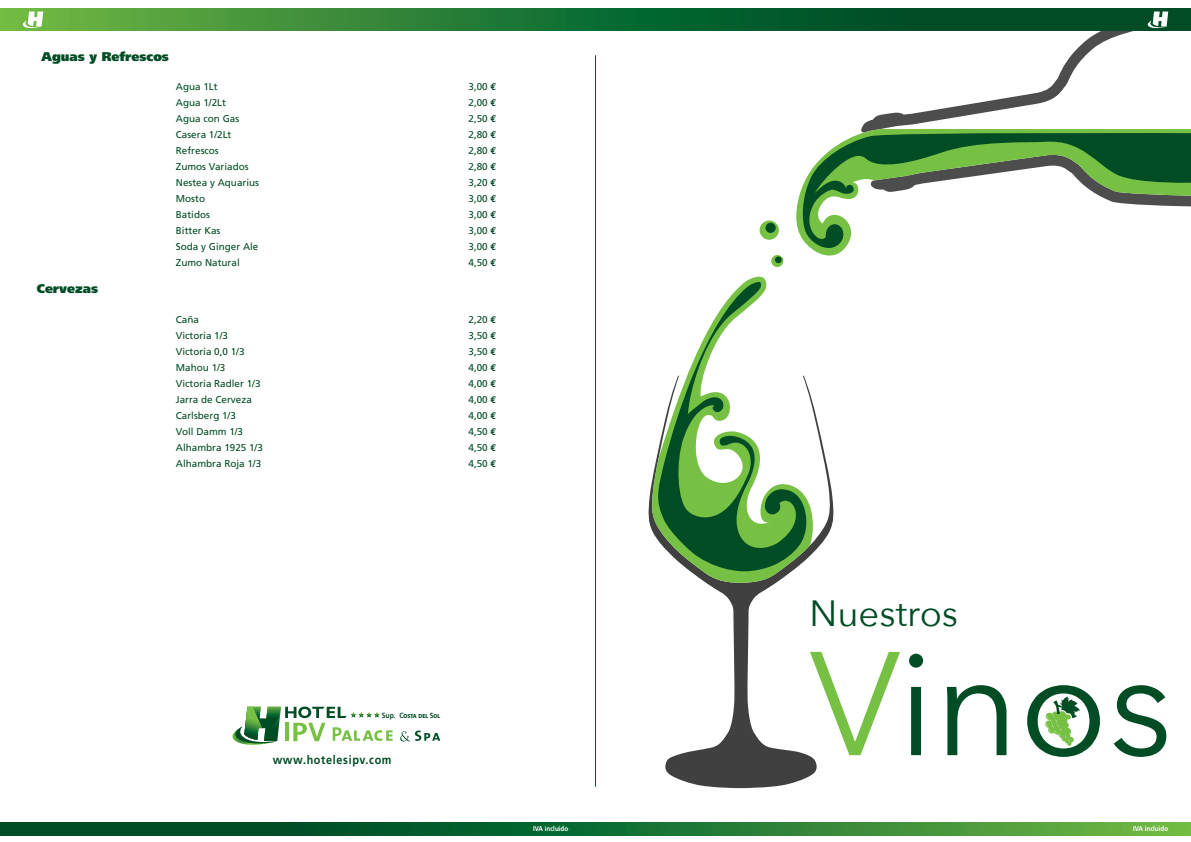
<style>
.page{position:relative;width:1191px;height:842px;background:#fff}
.page>*{position:absolute;margin:0;border:0;box-sizing:border-box;transform-origin:0 0}
.t1{font:145.8px "Avenir Next";color:#004c25}
.t2{font:36.5px "Avenir Next";color:#004c25}
.t3{font:900 12.6px "Frutiger";color:#004c25}
.t4{font:700 12.1px "Frutiger";letter-spacing:.06em;color:#004c25;scale:.9 1}
.t5{font:9.9px "Frutiger";color:#004c25}
.t6{font:700 7px "Frutiger";color:#fff;scale:.9 1}
.t7{font:900 5.6px "Frutiger";color:#004c25;scale:.89 1}
.s1{font-family:"Euro Mono";font-weight:700}
.s2{font-weight:700;font-size:7.5px}
.s3{color:#76c043}
</style>
<div class="page">
<hr style="left:595px;top:55px;width:1px;height:732px;background:#004c25">
<svg style="left:1045px;top:697px;width:35px;height:49px"></svg>
<svg style="left:648px;top:420px;width:186px;height:368px"></svg>
<svg style="left:759px;top:220px;width:20px;height:20px"></svg>
<div style="left:765px;top:223px;width:10px;height:10px;background:#004c25;border-radius:50%"></div>
<svg style="left:771px;top:255px;width:12px;height:12px"></svg>
<div style="left:775px;top:256px;width:6px;height:7px;background:#004c25;border-radius:50%"></div>
<svg style="left:651px;top:276px;width:166px;height:307px"></svg>
<svg style="left:657px;top:282px;width:154px;height:289px"></svg>
<svg style="left:796px;top:129px;width:395px;height:127px"></svg>
<svg style="left:800px;top:132px;width:391px;height:118px"></svg>
<svg style="left:400px;top:730px;width:40px;height:11px"></svg>
<svg style="left:232px;top:707px;width:160px;height:38px"></svg>
<svg style="left:0;top:9px;width:1191px;height:21px;background:#297d35"></svg>
<svg style="left:860px;top:12px;width:308px;height:121px"></svg>
<svg style="left:19px;top:12px;width:24px;height:18px"></svg>
<svg style="left:0;top:822px;width:1191px;height:13px;background:#207332"></svg>
<p class="t3" style="left:42px;top:49px;width:129px">Aguas y Refrescos</p>
<p class="t3" style="left:37px;top:281px;width:63px">Cervezas</p>
<p class="t5" style="left:176px;top:81px;width:43px">Agua 1Lt</p>
<p class="t5" style="left:468px;top:81px;width:29px">3,00 <span class="s1">€</span></p>
<p class="t5" style="left:176px;top:97px;width:52px">Agua 1/2Lt</p>
<p class="t5" style="left:468px;top:97px;width:29px">2,00 <span class="s1">€</span></p>
<p class="t5" style="left:176px;top:113px;width:65px">Agua con Gas</p>
<p class="t5" style="left:468px;top:113px;width:29px">2,50 <span class="s1">€</span></p>
<p class="t5" style="left:176px;top:129px;width:57px">Casera 1/2Lt</p>
<p class="t5" style="left:468px;top:129px;width:29px">2,80 <span class="s1">€</span></p>
<p class="t5" style="left:176px;top:145px;width:44px">Refrescos</p>
<p class="t5" style="left:468px;top:145px;width:29px">2,80 <span class="s1">€</span></p>
<p class="t5" style="left:176px;top:161px;width:74px">Zumos Variados</p>
<p class="t5" style="left:468px;top:161px;width:29px">2,80 <span class="s1">€</span></p>
<p class="t5" style="left:176px;top:177px;width:85px">Nestea y Aquarius</p>
<p class="t5" style="left:468px;top:177px;width:29px">3,20 <span class="s1">€</span></p>
<p class="t5" style="left:176px;top:193px;width:31px">Mosto</p>
<p class="t5" style="left:468px;top:193px;width:29px">3,00 <span class="s1">€</span></p>
<p class="t5" style="left:176px;top:209px;width:36px">Batidos</p>
<p class="t5" style="left:468px;top:209px;width:29px">3,00 <span class="s1">€</span></p>
<p class="t5" style="left:176px;top:225px;width:46px">Bitter Kas</p>
<p class="t5" style="left:468px;top:225px;width:29px">3,00 <span class="s1">€</span></p>
<p class="t5" style="left:176px;top:241px;width:84px">Soda y Ginger Ale</p>
<p class="t5" style="left:468px;top:241px;width:29px">3,00 <span class="s1">€</span></p>
<p class="t5" style="left:176px;top:257px;width:65px">Zumo Natural</p>
<p class="t5" style="left:468px;top:257px;width:29px">4,50 <span class="s1">€</span></p>
<p class="t5" style="left:176px;top:313px;width:25px">Caña</p>
<p class="t5" style="left:468px;top:313px;width:29px">2,20 <span class="s1">€</span></p>
<p class="t5" style="left:176px;top:329px;width:54px">Victoria 1/3</p>
<p class="t5" style="left:468px;top:329px;width:29px">3,50 <span class="s1">€</span></p>
<p class="t5" style="left:176px;top:345px;width:70px">Victoria 0,0 1/3</p>
<p class="t5" style="left:468px;top:345px;width:29px">3,50 <span class="s1">€</span></p>
<p class="t5" style="left:176px;top:361px;width:51px">Mahou 1/3</p>
<p class="t5" style="left:468px;top:361px;width:29px">4,00 <span class="s1">€</span></p>
<p class="t5" style="left:176px;top:377px;width:86px">Victoria Radler 1/3</p>
<p class="t5" style="left:468px;top:377px;width:29px">4,00 <span class="s1">€</span></p>
<p class="t5" style="left:176px;top:393px;width:77px">Jarra de Cerveza</p>
<p class="t5" style="left:468px;top:393px;width:29px">4,00 <span class="s1">€</span></p>
<p class="t5" style="left:176px;top:409px;width:61px">Carlsberg 1/3</p>
<p class="t5" style="left:468px;top:409px;width:29px">4,00 <span class="s1">€</span></p>
<p class="t5" style="left:176px;top:425px;width:69px">Voll Damm 1/3</p>
<p class="t5" style="left:468px;top:425px;width:29px">4,50 <span class="s1">€</span></p>
<p class="t5" style="left:176px;top:441px;width:88px">Alhambra 1925 1/3</p>
<p class="t5" style="left:468px;top:441px;width:29px">4,50 <span class="s1">€</span></p>
<p class="t5" style="left:176px;top:457px;width:87px">Alhambra Roja 1/3</p>
<p class="t5" style="left:468px;top:457px;width:29px">4,50 <span class="s1">€</span></p>
<p class="t7" style="left:382px;top:713px;width:67px"><span class="s2">Sup. C</span>OSTA DEL <span class="s2">S</span>OL</p>
<p class="t4" style="left:273px;top:753px;width:134px">www.hotelesipv.com</p>
<h2 class="t2" style="left:809px;top:582px;width:150px">Nuestros</h2>
<h1 class="t1" style="left:809px;top:581px;width:365px"><span class="s3">V</span>inos</h1>
<p class="t6" style="left:533px;top:824px;width:41px">IVA incluido</p>
<p class="t6" style="left:1133px;top:824px;width:41px">IVA incluido</p>
</div>
